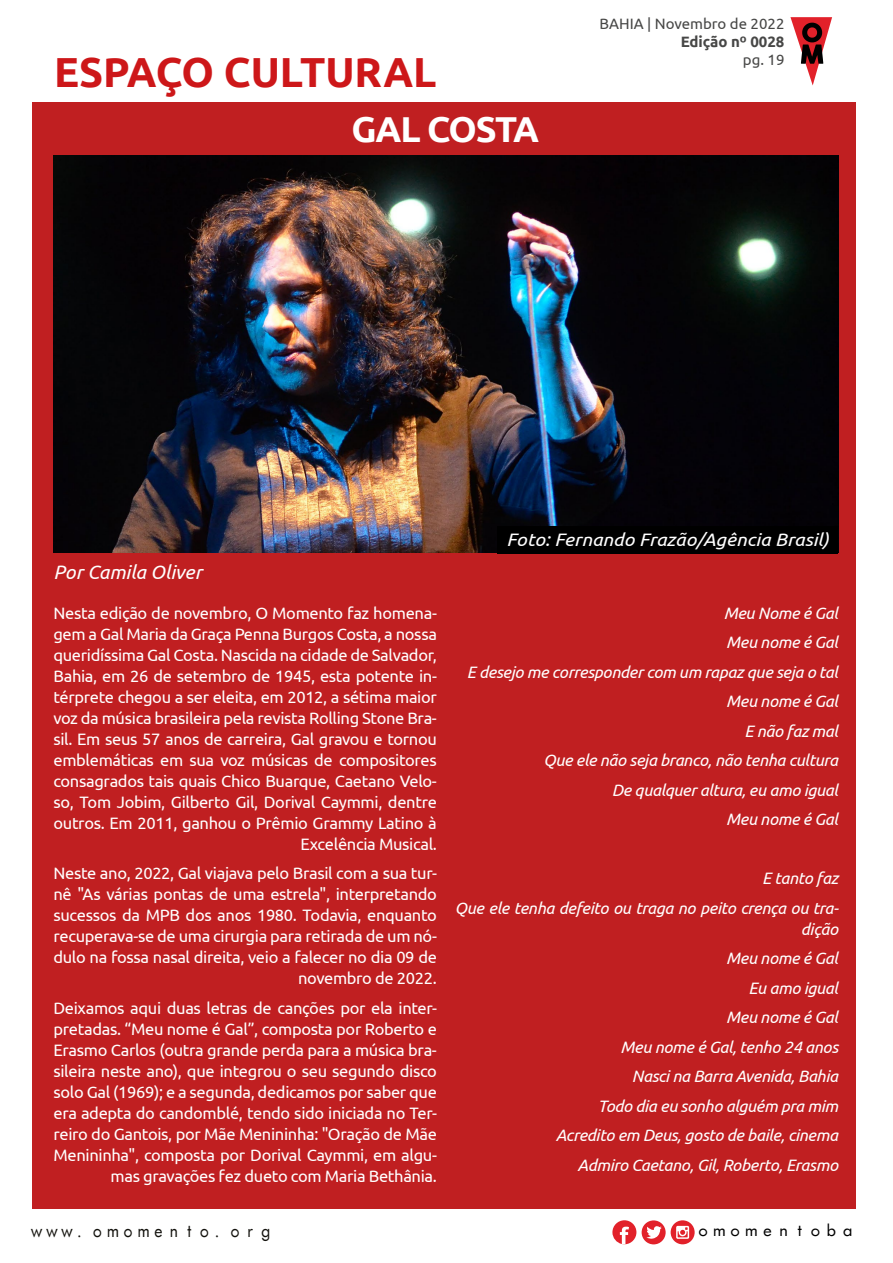
<style>
.page{position:relative;width:893px;height:1263px;background:#fff}
.page>*{position:absolute;margin:0;border:0;box-sizing:border-box;transform-origin:0 0}
.t1{font:700 42px "Ubuntu";color:#cd1719}
.t2{font:700 36px "Ubuntu";letter-spacing:-.04em;color:#fff}
.t3{font:italic 19.5px "Ubuntu";color:#fff}
.t4{font:italic 18px "Ubuntu";color:#fff;scale:1.07 1}
.t5{font:17.4px "Futurist Fixed Width";color:#12110c;scale:.88 1}
.t6{font:16.5px/21px "Ubuntu";letter-spacing:-.02em;color:#fff;text-align:right}
.t7{font:italic 16.5px/29.5px "Ubuntu";letter-spacing:-.02em;color:#fff;text-align:right}
.t8{font:15.9px "Futurist Fixed Width";color:#000}
.t9{font:15px "Ubuntu";color:#474746}
.t10{font:700 15px "Ubuntu";color:#474746}
</style>
<div class="page">
<svg style="left:790px;top:17px;width:42px;height:68px"></svg>
<svg style="left:612px;top:1220px;width:24px;height:24px"></svg>
<div style="left:642px;top:1220px;width:24px;height:24px;background:#e2212a;border-radius:50%"></div>
<svg style="left:646px;top:1226px;width:16px;height:13px"></svg>
<div style="left:671px;top:1220px;width:24px;height:24px;background:#e2212a;border-radius:50%"></div>
<svg style="left:676px;top:1226px;width:13px;height:13px"></svg>
<div style="left:33px;top:102px;width:823px;height:1107px;background:#c01f21"></div>
<img style="left:53px;top:156px;width:785px;height:397px">
<div style="left:497px;top:526px;width:341px;height:27px;background:#000"></div>
<h1 class="t1" style="left:54px;top:46px;width:384px">ESPAÇO CULTURAL</h1>
<h2 class="t2" style="left:351px;top:107px;width:189px">GAL COSTA</h2>
<p class="t9" style="left:600px;top:14px;width:186px">BAHIA | Novembro de 2022</p>
<p class="t10" style="left:681px;top:32px;width:105px">Edição nº 0028</p>
<p class="t9" style="left:743px;top:50px;width:43px">pg. 19</p>
<p class="t3" style="left:53px;top:560px;width:150px">Por Camila Oliver</p>
<p class="t6" style="left:53px;top:602px;width:385px">Nesta edição de novembro, O Momento faz homena&shy;gem a Gal Maria da Graça Penna Burgos Costa, a nossa queridíssima Gal Costa. Nascida na cidade de Salvador, Bahia, em 26 de setembro de 1945, esta potente in&shy;térprete chegou a ser eleita, em 2012, a sétima maior voz da música brasileira pela revista Rolling Stone Bra&shy;sil. Em seus 57 anos de carreira, Gal gravou e tornou emblemáticas em sua voz músicas de compositores consagrados tais quais Chico Buarque, Caetano Velo&shy;so, Tom Jobim, Gilberto Gil, Dorival Caymmi, dentre outros. Em 2011, ganhou o Prêmio Grammy Latino à Excelência Musical.</p>
<p class="t6" style="left:53px;top:862px;width:385px">Neste ano, 2022, Gal viajava pelo Brasil com a sua tur&shy;nê "As várias pontas de uma estrela", interpretando sucessos da MPB dos anos 1980. Todavia, enquanto recuperava-se de uma cirurgia para retirada de um nó&shy;dulo na fossa nasal direita, veio a falecer no dia 09 de novembro de 2022.</p>
<p class="t6" style="left:53px;top:997px;width:385px">Deixamos aqui duas letras de canções por ela inter&shy;pretadas. “Meu nome é Gal”, composta por Roberto e Erasmo Carlos (outra grande perda para a música bra&shy;sileira neste ano), que integrou o seu segundo disco solo Gal (1969); e a segunda, dedicamos por saber que era adepta do candomblé, tendo sido iniciada no Ter&shy;reiro do Gantois, por Mãe Menininha: "Oração de Mãe Menininha", composta por Dorival Caymmi, em algu&shy;mas gravações fez dueto com Maria Bethânia.</p>
<p class="t4" style="left:506px;top:529px;width:303px">Foto: Fernando Frazão/Agência Brasil)</p>
<p class="t7" style="left:467px;top:598px;width:373px">Meu Nome é Gal<br>Meu nome é Gal<br>E desejo me corresponder com um rapaz que seja o tal<br>Meu nome é Gal<br>E não faz mal<br>Que ele não seja branco, não tenha cultura<br>De qualquer altura, eu amo igual<br>Meu nome é Gal</p>
<p class="t7" style="left:455px;top:863px;width:386px">E tanto faz<br>Que ele tenha defeito ou traga no peito crença ou tra-</p>
<p class="t7" style="left:556px;top:914px;width:284px">dição<br>Meu nome é Gal<br>Eu amo igual<br>Meu nome é Gal<br>Meu nome é Gal, tenho 24 anos<br>Nasci na Barra Avenida, Bahia<br>Todo dia eu sonho alguém pra mim<br>Acredito em Deus, gosto de baile, cinema<br>Admiro Caetano, Gil, Roberto, Erasmo</p>
<p class="t5" style="left:29px;top:1219px;width:279px">www.omomento.org</p>
<p class="t8" style="left:695px;top:1219px;width:162px">omomentoba</p>
</div>
